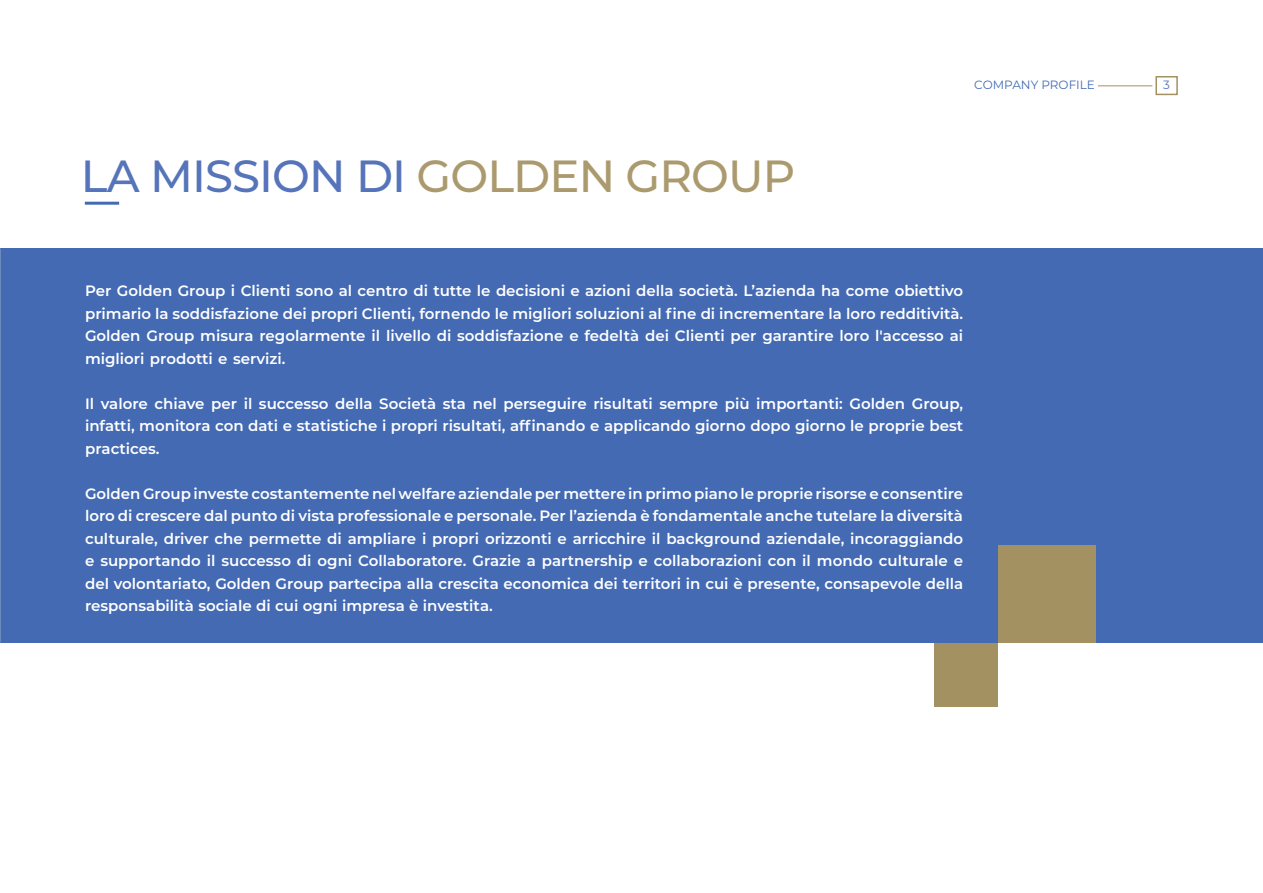
<style>
.page{position:relative;width:1263px;height:893px;background:#fff}
.page>*{position:absolute;margin:0;border:0;box-sizing:border-box;transform-origin:0 0}
.t1{font:500 45px "Montserrat";letter-spacing:-.02em;color:#5574b9}
.t2{font:600 15px/22.5px "Montserrat";color:#fff;text-align:justify}
.t3{font:12px "Montserrat";color:#436ab3}
.t4{font:12px "Montserrat";color:#5574b9}
.s1{color:#ab9a6d}
</style>
<div class="page">
<div style="left:0;top:249px;width:1263px;height:394px;background:#436ab3"></div>
<hr style="left:85px;top:202px;width:34px;height:3px;background:#436ab3">
<img style="left:0;top:249px;width:1px;height:394px">
<div style="left:998px;top:545px;width:98px;height:98px;background:#a39161"></div>
<div style="left:934px;top:643px;width:64px;height:64px;background:#a39161"></div>
<hr style="left:1098px;top:85px;width:54px;height:1px;background:#a39161">
<div style="left:1155px;top:76px;width:23px;height:19px;border:2px solid #a39161"></div>
<h1 class="t1" style="left:81px;top:145px;width:716px">LA MISSION DI <span class="s1">GOLDEN GROUP</span></h1>
<p class="t3" style="left:974px;top:76px;width:122px">COMPANY PROFILE</p>
<p class="t4" style="left:1163px;top:77px;width:8px">3</p>
<p class="t2" style="left:85px;top:279px;width:880px">Per Golden Group i Clienti sono al centro di tutte le decisioni e azioni della società. L’azienda ha come obiettivo primario la soddisfazione dei propri Clienti, fornendo le migliori soluzioni al fine di incrementare la loro redditività.<br>Golden Group misura regolarmente il livello di soddisfazione e fedeltà dei Clienti per garantire loro l'accesso ai migliori prodotti e servizi.</p>
<p class="t2" style="left:85px;top:391px;width:880px">Il valore chiave per il successo della Società sta nel perseguire risultati sempre più importanti: Golden Group, infatti, monitora con dati e statistiche i propri risultati, affinando e applicando giorno dopo giorno le proprie best practices.</p>
<p class="t2" style="left:85px;top:481px;width:880px">Golden Group investe costantemente nel welfare aziendale per mettere in primo piano le proprie risorse e consentire loro di crescere dal punto di vista professionale e personale. Per l’azienda è fondamentale anche tutelare la diversità culturale, driver che permette di ampliare i propri orizzonti e arricchire il background aziendale, incoraggiando e supportando il successo di ogni Collaboratore. Grazie a partnership e collaborazioni con il mondo culturale e del volontariato, Golden Group partecipa alla crescita economica dei territori in cui è presente, consapevole della responsabilità sociale di cui ogni impresa è investita.</p>
</div>
